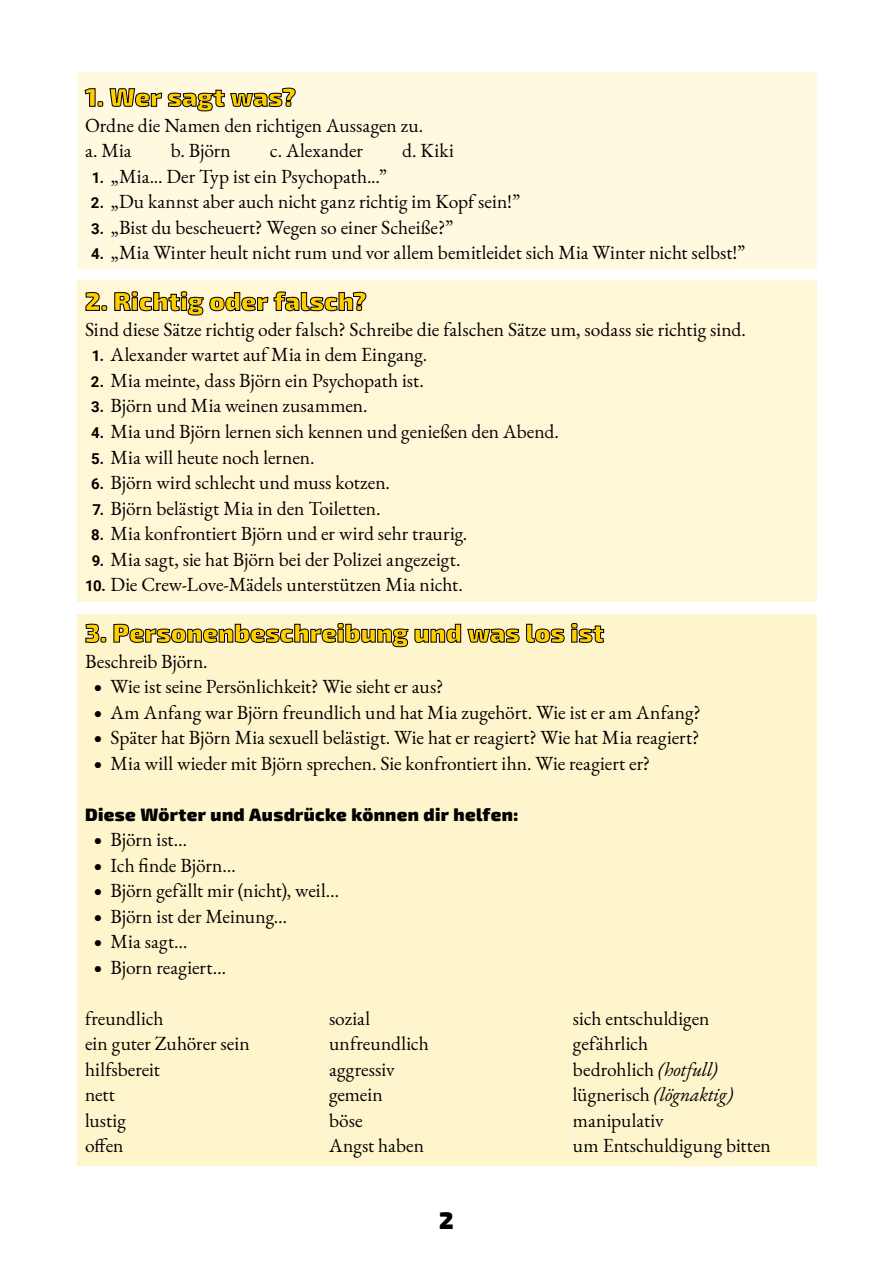
<style>
.page{position:relative;width:893px;height:1263px;background:#fff}
.page>*{position:absolute;margin:0;border:0;box-sizing:border-box;transform-origin:0 0}
.t1{font:900 25.5px "Exo 2";letter-spacing:.01em;color:#ffce00}
.t2{font:900 24px "Exo 2";color:#000}
.t3{font:19.5px/25.5px "EB Garamond";letter-spacing:-.005em;color:#000}
.t4{font:900 18px "Exo 2";letter-spacing:.02em;color:#000}
.s1{font-family:"Roboto";font-weight:700;font-size:15px}
.s2{font-family:"Athelas";font-size:15px}
.s3{font-style:italic}
</style>
<div class="page">
<div style="left:77px;top:72px;width:739px;height:197px;background:#fff9e0"></div>
<div style="left:77px;top:281px;width:739px;height:321px;background:#fff7d6"></div>
<div style="left:77px;top:614px;width:739px;height:552px;background:#fff5cc"></div>
<svg style="left:85px;top:88px;width:18px;height:19px"></svg>
<svg style="left:109px;top:88px;width:53px;height:20px"></svg>
<svg style="left:168px;top:88px;width:128px;height:23px"></svg>
<svg style="left:85px;top:292px;width:22px;height:19px"></svg>
<svg style="left:114px;top:291px;width:252px;height:25px"></svg>
<svg style="left:85px;top:624px;width:21px;height:19px"></svg>
<svg style="left:113px;top:623px;width:348px;height:24px"></svg>
<svg style="left:467px;top:628px;width:53px;height:15px"></svg>
<svg style="left:526px;top:624px;width:39px;height:19px"></svg>
<svg style="left:571px;top:623px;width:33px;height:20px"></svg>
<h1 class="t1" style="left:85px;top:82px;width:212px">1. Wer sagt was?</h1>
<p class="t3" style="left:85px;top:113px;width:340px">Ordne die Namen den richtigen Aussagen zu. a. Mia</p>
<p class="t3" style="left:171px;top:138px;width:62px">b. Björn</p>
<p class="t3" style="left:270px;top:138px;width:95px">c. Alexander</p>
<p class="t3" style="left:402px;top:138px;width:53px">d. Kiki</p>
<p class="t3" style="left:92px;top:164px;width:297px"><span class="s1">1.</span> „Mia... Der Typ ist ein Psychopath...”</p>
<p class="t3" style="left:91px;top:189px;width:431px"><span class="s1">2.</span> „Du kannst aber auch nicht ganz richtig im Kopf sein!”</p>
<p class="t3" style="left:91px;top:215px;width:364px"><span class="s1">3.</span> „Bist du bescheuert? Wegen so einer Scheiße?”</p>
<p class="t3" style="left:91px;top:240px;width:656px"><span class="s1">4.</span> „Mia Winter heult nicht rum und vor allem bemitleidet sich Mia Winter nicht selbst!”</p>
<h1 class="t1" style="left:85px;top:286px;width:283px">2. Richtig oder falsch?</h1>
<p class="t3" style="left:85px;top:317px;width:662px">Sind diese Sätze richtig oder falsch? Schreibe die falschen Sätze um, sodass sie richtig sind.</p>
<p class="t3" style="left:92px;top:342px;width:337px"><span class="s1">1.</span> Alexander wartet auf Mia in dem Eingang.</p>
<p class="t3" style="left:91px;top:368px;width:335px"><span class="s1">2.</span> Mia meinte, dass Björn ein Psychopath ist.</p>
<p class="t3" style="left:91px;top:393px;width:278px"><span class="s1">3.</span> Björn und Mia weinen zusammen.</p>
<p class="t3" style="left:91px;top:419px;width:469px"><span class="s1">4.</span> Mia und Björn lernen sich kennen und genießen den Abend.</p>
<p class="t3" style="left:91px;top:444px;width:225px"><span class="s1">5.</span> Mia will heute noch lernen.</p>
<p class="t3" style="left:91px;top:470px;width:300px"><span class="s1">6.</span> Björn wird schlecht und muss kotzen.</p>
<p class="t3" style="left:93px;top:495px;width:290px"><span class="s1">7.</span> Björn belästigt Mia in den Toiletten.</p>
<p class="t3" style="left:91px;top:521px;width:378px"><span class="s1">8.</span> Mia konfrontiert Björn und er wird sehr traurig.</p>
<p class="t3" style="left:92px;top:546px;width:370px"><span class="s1">9.</span> Mia sagt, sie hat Björn bei der Polizei angezeigt.</p>
<p class="t3" style="left:85px;top:572px;width:379px"><span class="s1">10.</span> Die Crew-Love-Mädels unterstützen Mia nicht.</p>
<h1 class="t1" style="left:85px;top:617px;width:520px">3. Personenbeschreibung und was los ist</h1>
<p class="t3" style="left:85px;top:648px;width:124px">Beschreib Björn.</p>
<p class="t3" style="left:94px;top:674px;width:351px"><span class="s2">○</span> Wie ist seine Persönlichkeit? Wie sieht er aus?</p>
<p class="t3" style="left:94px;top:699px;width:609px"><span class="s2">○</span> Am Anfang war Björn freundlich und hat Mia zugehört. Wie ist er am Anfang?</p>
<p class="t3" style="left:94px;top:725px;width:607px"><span class="s2">○</span> Später hat Björn Mia sexuell belästigt. Wie hat er reagiert? Wie hat Mia reagiert?</p>
<p class="t3" style="left:94px;top:750px;width:558px"><span class="s2">○</span> Mia will wieder mit Björn sprechen. Sie konfrontiert ihn. Wie reagiert er?</p>
<p class="t4" style="left:85px;top:803px;width:435px">Diese Wörter und Ausdrücke können dir helfen:</p>
<p class="t3" style="left:94px;top:827px;width:95px"><span class="s2">○</span> Björn ist…</p>
<p class="t3" style="left:94px;top:852px;width:144px"><span class="s2">○</span> Ich finde Björn…</p>
<p class="t3" style="left:94px;top:878px;width:247px"><span class="s2">○</span> Björn gefällt mir (nicht), weil…</p>
<p class="t3" style="left:94px;top:903px;width:195px"><span class="s2">○</span> Björn ist der Meinung…</p>
<p class="t3" style="left:94px;top:929px;width:96px"><span class="s2">○</span> Mia sagt…</p>
<p class="t3" style="left:94px;top:955px;width:134px"><span class="s2">○</span> Bjorn reagiert…</p>
<p class="t3" style="left:85px;top:1006px;width:166px">freundlich<br>ein guter Zuhörer sein hilfsbereit<br>nett<br>lustig<br>offen</p>
<p class="t3" style="left:329px;top:1006px;width:101px">sozial unfreundlich aggressiv gemein<br>böse<br>Angst haben</p>
<p class="t3" style="left:573px;top:1005px;width:199px">sich entschuldigen gefährlich<br>bedrohlich <span class="s3">(hotfull) </span>lügnerisch <span class="s3">(lögnaktig) </span>manipulativ<br>um Entschuldigung bitten</p>
<p class="t2" style="left:439px;top:1205px;width:16px">2</p>
</div>
